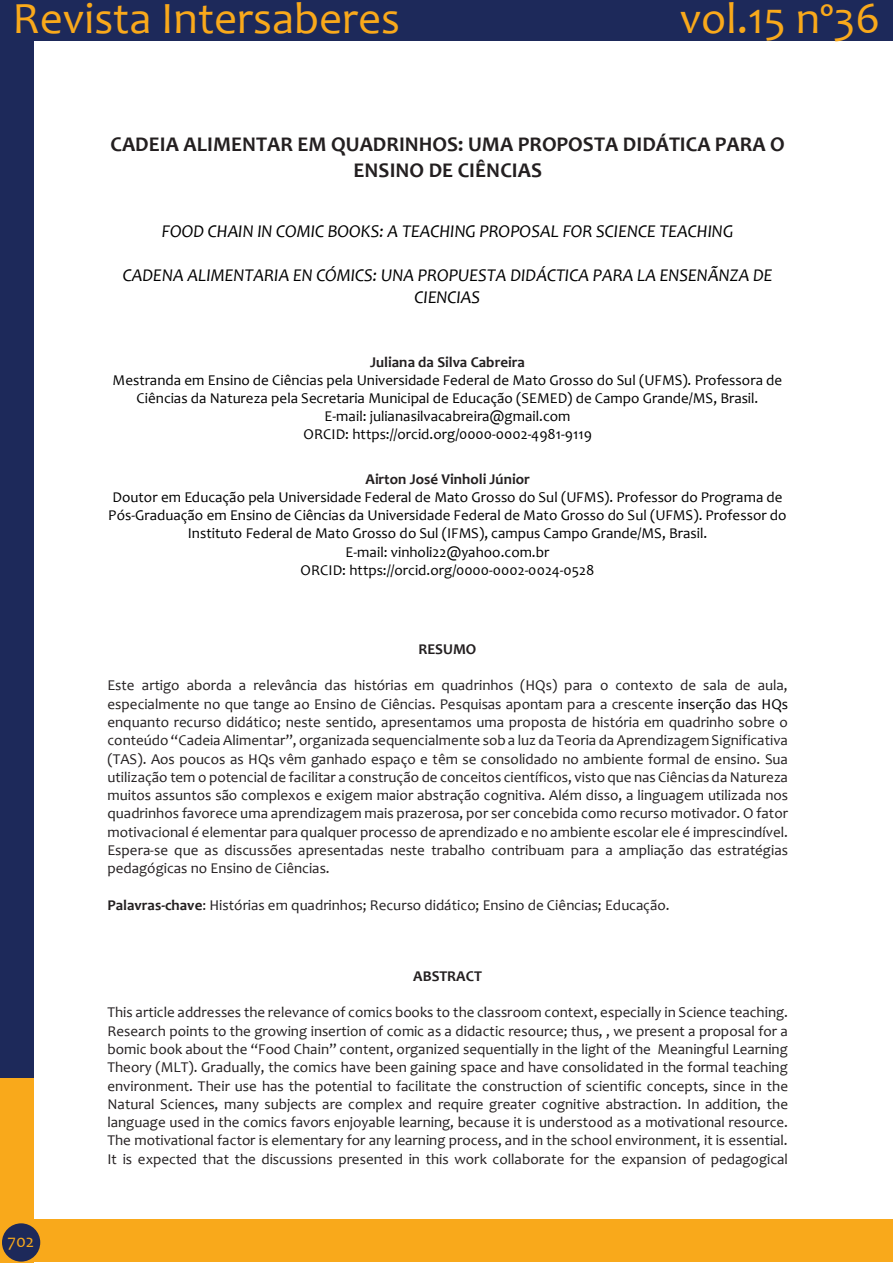
<style>
.page{position:relative;width:893px;height:1263px;background:#fff}
.page>*{position:absolute;margin:0;border:0;box-sizing:border-box;transform-origin:0 0}
.t1{font:45px "Candara";color:#f9a91b}
.t2{font:700 21px/25.5px "Candara";color:#231f20;text-align:center}
.t3{font:italic 18px/21.9px "Candara";color:#000;text-align:center}
.t4{font:18px "Candara";color:#f9a91b}
.t5{font:15px/18.3px "Candara";color:#231f20;text-align:justify}
.t6{font:15px/18.1px "Candara";color:#000;text-align:center}
.t7{font:700 15px "Candara";color:#231f20}
.s1{font-weight:700;color:#231f20}
.s2{color:#000}
.s3{font-weight:700}
</style>
<div class="page">
<div style="left:0;top:0;width:33px;height:1081px;background:#1d295a"></div>
<div style="left:0;top:0;width:893px;height:41px;background:#1d295a"></div>
<div style="left:0;top:1078px;width:33px;height:185px;background:#f9a91b"></div>
<div style="left:21px;top:1219px;width:872px;height:43px;background:#f9a91b"></div>
<div style="left:2px;top:1223px;width:38px;height:38px;background:#1d295a;border-radius:50%"></div>
<h1 class="t1" style="left:13px;top:-9px;width:389px">Revista Intersaberes</h1>
<h1 class="t1" style="left:680px;top:-9px;width:202px">vol.15 nº36</h1>
<p class="t2" style="left:110px;top:132px;width:676px">CADEIA ALIMENTAR EM QUADRINHOS: UMA PROPOSTA DIDÁTICA PARA O<br>ENSINO DE CIÊNCIAS</p>
<p class="t3" style="left:162px;top:220px;width:573px">FOOD CHAIN IN COMIC BOOKS: A TEACHING PROPOSAL FOR SCIENCE TEACHING</p>
<p class="t3" style="left:123px;top:264px;width:651px">CADENA ALIMENTARIA EN CÓMICS: UNA PROPUESTA DIDÁCTICA PARA LA ENSENÃNZA DE<br>CIENCIAS</p>
<p class="t6" style="left:112px;top:352px;width:671px"><span class="s1">Juliana da Silva Cabreira<br></span>Mestranda em Ensino de Ciências pela Universidade Federal de Mato Grosso do Sul (UFMS). Professora de Ciências da Natureza pela Secretaria Municipal de Educação (SEMED) de Campo Grande/MS, Brasil.<br>E-mail: julianasilvacabreira@gmail.com<br>ORCID: https://orcid.org/0000-0002-4981-9119</p>
<p class="t6" style="left:108px;top:470px;width:680px"><span class="s1">Airton José Vinholi Júnior<br></span>Doutor em Educação pela Universidade Federal de Mato Grosso do Sul (UFMS). Professor do Programa de Pós-Graduação em Ensino de Ciências da Universidade Federal de Mato Grosso do Sul (UFMS). Professor do Instituto Federal de Mato Grosso do Sul (IFMS), campus Campo Grande/MS, Brasil.<br>E-mail: vinholi22@yahoo.com.br<br>ORCID: https://orcid.org/0000-0002-0024-0528</p>
<p class="t7" style="left:418px;top:640px;width:59px">RESUMO</p>
<p class="t5" style="left:107px;top:676px;width:682px">Este artigo aborda a relevância das histórias em quadrinhos (HQs) para o contexto de sala de aula, especialmente no que tange ao Ensino de Ciências. Pesquisas apontam para a crescente <span class="s2">inserção das HQs </span>enquanto recurso didático; neste sentido, apresentamos uma proposta de história em quadrinho sobre o conteúdo “Cadeia Alimentar”, organizada sequencialmente sob a luz da Teoria da Aprendizagem Significativa (TAS). Aos poucos as HQs vêm ganhado espaço e têm se consolidado no ambiente formal de ensino. Sua utilização tem o potencial de facilitar a construção de conceitos científicos, visto que nas Ciências da Natureza muitos assuntos são complexos e exigem maior abstração cognitiva. Além disso, a linguagem utilizada nos quadrinhos favorece uma aprendizagem mais prazerosa, por ser concebida como recurso motivador. O fator motivacional é elementar para qualquer processo de aprendizado e no ambiente escolar ele é imprescindível.<br>Espera-se que as discussões apresentadas neste trabalho contribuam para a ampliação das estratégias pedagógicas no Ensino de Ciências.</p>
<p class="t5" style="left:107px;top:896px;width:564px"><span class="s3">Palavras-chave</span>: Histórias em quadrinhos; Recurso didático; Ensino de Ciências; Educação.</p>
<p class="t4" style="left:8px;top:1229px;width:28px">702</p>
<p class="t7" style="left:413px;top:966px;width:71px">ABSTRACT</p>
<p class="t5" style="left:107px;top:1003px;width:682px">This article addresses the relevance of comics books to the classroom context, especially in Science teaching.<br>Research points to the growing insertion of comic as a didactic resource; thus, , we present a proposal for a bomic book about the “Food Chain” content, organized sequentially in the light of the Meaningful Learning Theory (MLT). Gradually, the comics have been gaining space and have consolidated in the formal teaching environment. Their use has the potential to facilitate the construction of scientific concepts, since in the Natural Sciences, many subjects are complex and require greater cognitive abstraction. In addition, the language used in the comics favors enjoyable learning, because it is understood as a motivational resource.<br>The motivational factor is elementary for any learning process, and in the school environment, it is essential.<br>It is expected that the discussions presented in this work collaborate for the expansion of pedagogical</p>
</div>
